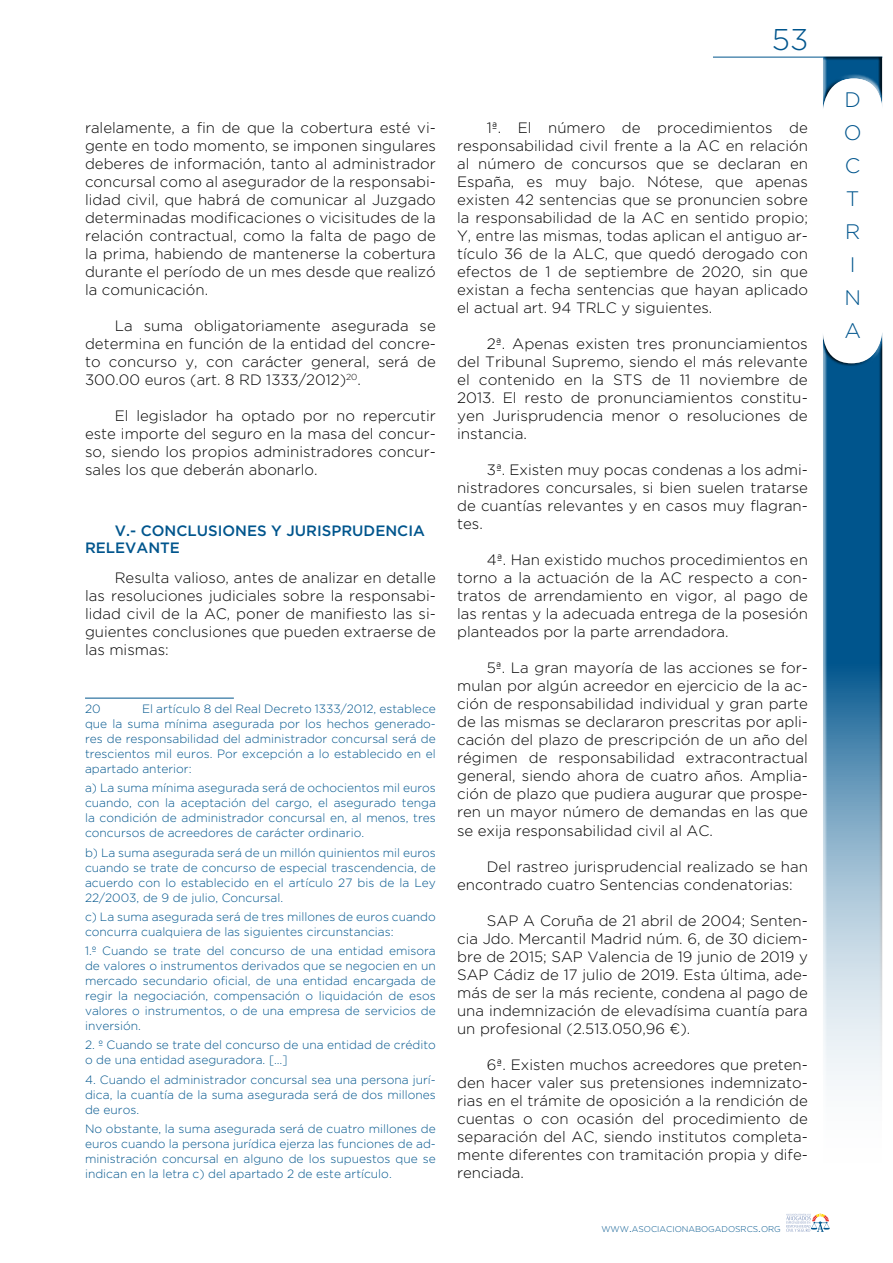
<style>
.page{position:relative;width:893px;height:1263px;background:#fff}
.page>*{position:absolute;margin:0;border:0;box-sizing:border-box;transform-origin:0 0}
.t1{font:300 30px "Gotham";color:#00558d}
.t2{font:300 21px/33px "Gotham";color:#00558d}
.t3{font:300 15px/18px "Gotham";color:#000;text-align:justify}
.t4{font:500 15px/16.5px "Gotham";color:#00558d}
.t5{font:300 12px/15px "Gotham";color:#00558d;text-align:justify}
.t6{font:300 8.4px "Gotham";color:#00558d}
.s1{font-size:12px}
</style>
<div class="page">
<hr style="left:713px;top:57px;width:169px;height:1px;background:#00558d">
<div style="left:822px;top:56px;width:63px;height:58px;background:#000;opacity:.75"></div>
<div style="left:821px;top:328px;width:62px;height:868px;background:#000;opacity:.75"></div>
<svg style="left:786px;top:1213px;width:44px;height:19px"></svg>
<hr style="left:85px;top:698px;width:149px;height:1px;background:#00558d">
<h1 class="t1" style="left:772px;top:24px;width:38px">53</h1>
<p class="t3" style="left:85px;top:118px;width:352px">ralelamente, a fin de que la cobertura esté vi&shy;gente en todo momento, se imponen singulares deberes de información, tanto al administrador concursal como al asegurador de la responsabi&shy;lidad civil, que habrá de comunicar al Juzgado determinadas modificaciones o vicisitudes de la relación contractual, como la falta de pago de la prima, habiendo de mantenerse la cobertura durante el período de un mes desde que realizó la comunicación.</p>
<p class="t3" style="left:85px;top:316px;width:352px;text-indent:30px">La suma obligatoriamente asegurada se determina en función de la entidad del concre&shy;to concurso y, con carácter general, será de 300.00 euros (art. 8 RD 1333/2012)<sup>20</sup>.</p>
<p class="t3" style="left:85px;top:407px;width:352px;text-indent:30px">El legislador ha optado por no repercutir este importe del seguro en la masa del concur&shy;so, siendo los propios administradores concur&shy;sales los que deberán abonarlo.</p>
<p class="t4" style="left:85px;top:522px;width:341px;text-indent:30px">V.- CONCLUSIONES Y JURISPRUDENCIA<br>RELEVANTE</p>
<p class="t3" style="left:85px;top:569px;width:352px;text-indent:30px">Resulta valioso, antes de analizar en detalle las resoluciones judiciales sobre la responsabi&shy;lidad civil de la AC, poner de manifiesto las si&shy;guientes conclusiones que pueden extraerse de las mismas:</p>
<p class="t5" style="left:85px;top:701px;width:352px;text-indent:57px">El artículo 8 del Real Decreto 1333/2012, establece que la suma mínima asegurada por los hechos generado&shy;res de responsabilidad del administrador concursal será de trescientos mil euros. Por excepción a lo establecido en el apartado anterior:</p>
<p class="t5" style="left:85px;top:780px;width:352px">a) La suma mínima asegurada será de ochocientos mil euros cuando, con la aceptación del cargo, el asegurado tenga la condición de administrador concursal en, al menos, tres concursos de acreedores de carácter ordinario.</p>
<p class="t5" style="left:85px;top:845px;width:352px">b) La suma asegurada será de un millón quinientos mil euros cuando se trate de concurso de especial trascendencia, de acuerdo con lo establecido en el artículo 27 bis de la Ley 22/2003, de 9 de julio, Concursal.</p>
<p class="t5" style="left:85px;top:909px;width:352px">c) La suma asegurada será de tres millones de euros cuando concurra cualquiera de las siguientes circunstancias:</p>
<p class="t5" style="left:85px;top:943px;width:352px">1.º Cuando se trate del concurso de una entidad emisora de valores o instrumentos derivados que se negocien en un mercado secundario oficial, de una entidad encargada de regir la negociación, compensación o liquidación de esos valores o instrumentos, o de una empresa de servicios de inversión.</p>
<p class="t5" style="left:85px;top:1037px;width:352px">2. º Cuando se trate del concurso de una entidad de crédito o de una entidad aseguradora. […]</p>
<p class="t5" style="left:85px;top:1072px;width:352px">4. Cuando el administrador concursal sea una persona jurí&shy;dica, la cuantía de la suma asegurada será de dos millones de euros.</p>
<p class="t5" style="left:85px;top:1121px;width:352px">No obstante, la suma asegurada será de cuatro millones de euros cuando la persona jurídica ejerza las funciones de ad&shy;ministración concursal en alguno de los supuestos que se indican en la letra c) del apartado 2 de este artículo.</p>
<p class="t5" style="left:85px;top:701px;width:17px">20</p>
<p class="t3" style="left:457px;top:118px;width:352px;text-indent:30px">1ª. El número de procedimientos de responsabilidad civil frente a la AC en relación al número de concursos que se declaran en España, es muy bajo. Nótese, que apenas existen 42 sentencias que se pronuncien sobre la responsabilidad de la AC en sentido propio; Y, entre las mismas, todas aplican el antiguo ar&shy;tículo 36 de la ALC, que quedó derogado con efectos de 1 de septiembre de 2020, sin que existan a fecha sentencias que hayan aplicado el actual art. 94 TRLC y siguientes.</p>
<p class="t3" style="left:457px;top:334px;width:352px;text-indent:30px">2ª. Apenas existen tres pronunciamientos del Tribunal Supremo, siendo el más relevante el contenido en la STS de 11 noviembre de 2013. El resto de pronunciamientos constitu&shy;yen Jurisprudencia menor o resoluciones de instancia.</p>
<p class="t3" style="left:457px;top:461px;width:352px;text-indent:30px">3ª. Existen muy pocas condenas a los admi&shy;nistradores concursales, si bien suelen tratarse de cuantías relevantes y en casos muy flagran&shy;tes.</p>
<p class="t3" style="left:457px;top:551px;width:352px;text-indent:30px">4ª. Han existido muchos procedimientos en torno a la actuación de la AC respecto a con&shy;tratos de arrendamiento en vigor, al pago de las rentas y la adecuada entrega de la posesión planteados por la parte arrendadora.</p>
<p class="t3" style="left:457px;top:659px;width:352px;text-indent:30px">5ª. La gran mayoría de las acciones se for&shy;mulan por algún acreedor en ejercicio de la ac&shy;ción de responsabilidad individual y gran parte de las mismas se declararon prescritas por apli&shy;cación del plazo de prescripción de un año del régimen de responsabilidad extracontractual general, siendo ahora de cuatro años. Amplia&shy;ción de plazo que pudiera augurar que prospe&shy;ren un mayor número de demandas en las que se exija responsabilidad civil al AC.</p>
<p class="t3" style="left:457px;top:857px;width:352px;text-indent:30px">Del rastreo jurisprudencial realizado se han encontrado cuatro Sentencias condenatorias:</p>
<p class="t3" style="left:457px;top:911px;width:352px;text-indent:30px">SAP A Coruña de 21 abril de 2004; Senten&shy;cia Jdo. Mercantil Madrid núm. 6, de 30 diciem&shy;bre de 2015; SAP Valencia de 19 junio de 2019 y SAP Cádiz de 17 julio de 2019. Esta última, ade&shy;más de ser la más reciente, condena al pago de una indemnización de elevadísima cuantía para un profesional (2.513.050,96 €).</p>
<p class="t3" style="left:457px;top:1055px;width:352px;text-indent:30px">6ª. Existen muchos acreedores que preten&shy;den hacer valer sus pretensiones indemnizato&shy;rias en el trámite de oposición a la rendición de cuentas o con ocasión del procedimiento de separación del AC, siendo institutos completa&shy;mente diferentes con tramitación propia y dife&shy;renciada.</p>
<p class="t6" style="left:601px;top:1224px;width:181px">WWW<span class="s1">.</span>ASOCIACIONABOGADOSRCS<span class="s1">.</span>ORG</p>
<h2 class="t2" style="left:844px;top:83px;width:19px">D<br>O<br>C<br>T<br>R<br>I<br>N<br>A</h2>
</div>
